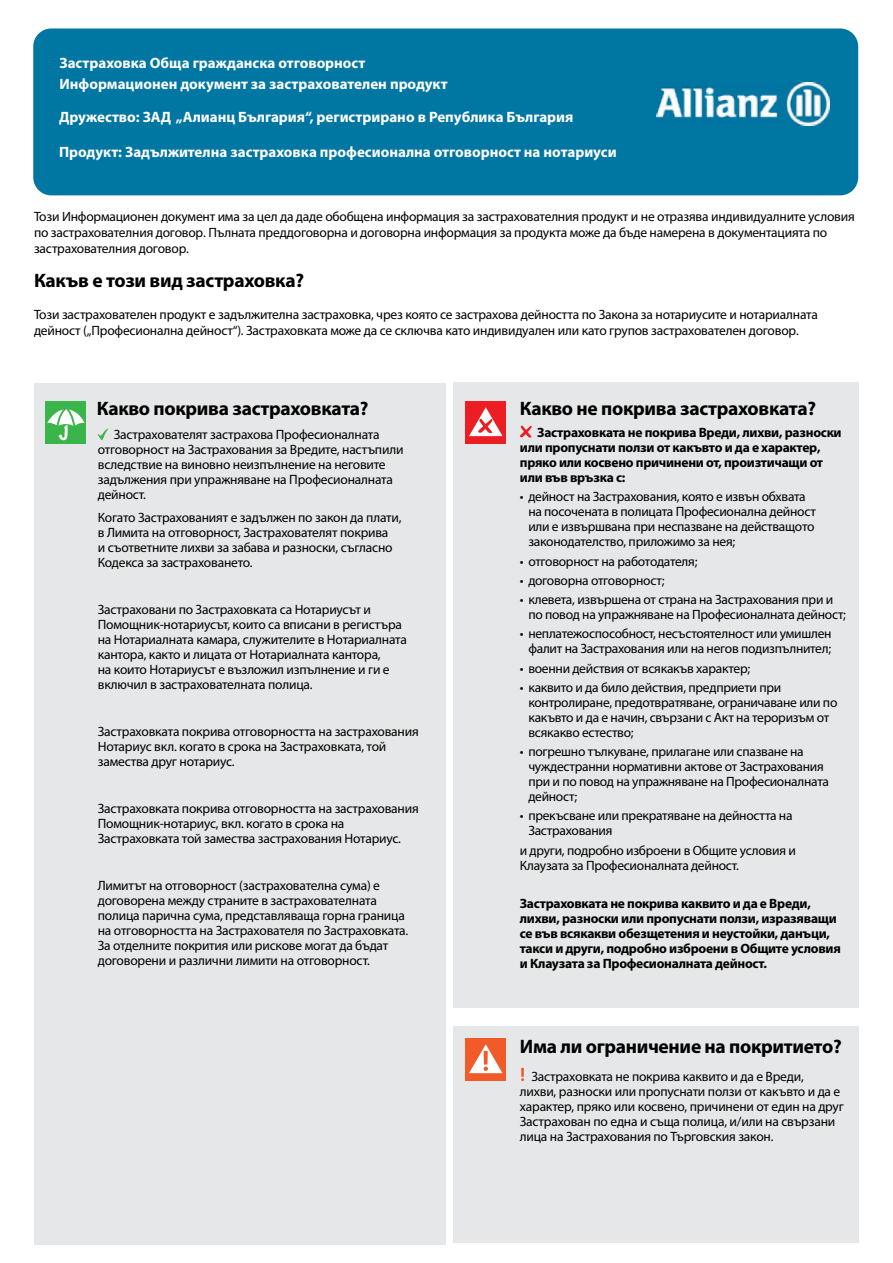
<style>
.page{position:relative;width:893px;height:1263px;background:#fff}
.page>*{position:absolute;margin:0;border:0;box-sizing:border-box;transform-origin:0 0}
.t1{font:700 19.5px "Myriad Pro";letter-spacing:-.015em;color:#000}
.t2{font:700 15px/21px "Myriad Pro";color:#fff}
.t3{font:13.5px/15px "Myriad Pro";letter-spacing:-.015em;color:#000}
.t4{font:700 13.5px/15px "Myriad Pro";letter-spacing:-.02em;color:#000}
</style>
<div class="page">
<div style="left:34px;top:383px;width:412px;height:862px;background:#e6e7e8"></div>
<div style="left:454px;top:383px;width:405px;height:625px;background:#e6e7e8"></div>
<div style="left:33px;top:28px;width:825px;height:167px;background:#0076a3;border-radius:18px"></div>
<img style="left:656px;top:83px;width:173px;height:43px">
<div style="left:45px;top:402px;width:41px;height:42px;background:#39b54a"></div>
<svg style="left:47px;top:405px;width:38px;height:35px"></svg>
<div style="left:465px;top:402px;width:41px;height:42px;background:#ed1d24"></div>
<svg style="left:469px;top:407px;width:34px;height:29px"></svg>
<svg style="left:520px;top:425px;width:12px;height:13px"></svg>
<svg style="left:98px;top:428px;width:11px;height:12px"></svg>
<div style="left:454px;top:1026px;width:405px;height:216px;background:#e6e7e8"></div>
<div style="left:465px;top:1038px;width:41px;height:43px;background:#f15a29"></div>
<svg style="left:469px;top:1044px;width:34px;height:29px"></svg>
<svg style="left:521px;top:1067px;width:3px;height:14px"></svg>
<p class="t2" style="left:60px;top:51px;width:390px">Застраховка Обща гражданска отговорност<br>Информационен документ за застрахователен продукт</p>
<p class="t2" style="left:59px;top:106px;width:516px">Дружество: ЗАД „Алианц България“, регистрирано в Република България</p>
<p class="t2" style="left:59px;top:141px;width:559px">Продукт: Задължителна застраховка професионална отговорност на нотариуси</p>
<p class="t3" style="left:34px;top:208px;width:822px;line-height:16.2px">Този Информационен документ има за цел да даде обобщена информация за застрахователния продукт и не отразява индивидуалните условия по застрахователния договор. Пълната преддоговорна и договорна информация за продукта може да бъде намерена в документацията по застрахователния договор.</p>
<h1 class="t1" style="left:34px;top:267px;width:272px">Какъв е този вид застраховка?</h1>
<p class="t3" style="left:34px;top:307px;width:785px;line-height:15.8px">Този застрахователен продукт е задължителна застраховка, чрез която се застрахова дейността по Закона за нотариусите и нотариалната дейност („Професионална дейност“). Застраховката може да се сключва като индивидуален или като групов застрахователен договор.</p>
<h1 class="t1" style="left:97px;top:396px;width:273px">Какво покрива застраховката?</h1>
<h1 class="t1" style="left:520px;top:396px;width:298px">Какво не покрива застраховката?</h1>
<p class="t3" style="left:98px;top:426px;width:307px;text-indent:16px">Застрахователят застрахова Професионалната отговорност на Застрахования за Вредите, настъпили вследствие на виновно неизпълнение на неговите задължения при упражняване на Професионалната дейност.</p>
<p class="t3" style="left:98px;top:510px;width:305px">Когато Застрахованият е задължен по закон да плати, в Лимита на отговорност, Застрахователят покрива<br>и съответните лихви за забава и разноски, съгласно Кодекса за застраховането.</p>
<p class="t3" style="left:98px;top:602px;width:311px">Застраховани по Застраховката са Нотариусът и Помощник-нотариусът, които са вписани в регистъра на Нотариалната камара, служителите в Нотариалната кантора, както и лицата от Нотариалната кантора,<br>на които Нотариусът е възложил изпълнение и ги е включил в застрахователната полица.</p>
<p class="t3" style="left:98px;top:724px;width:322px">Застраховката покрива отговорността на застрахования<br>Нотариус вкл. когато в срока на Застраховката, той замества друг нотариус.</p>
<p class="t3" style="left:98px;top:801px;width:322px">Застраховката покрива отговорността на застрахования<br>Помощник-нотариус, вкл. когато в срока на<br>Застраховката той замества застрахования Нотариус.</p>
<p class="t3" style="left:98px;top:878px;width:312px">Лимитът на отговорност (застрахователна сума) е договорена между страните в застрахователната полица парична сума, представляваща горна граница на отговорността на Застрахователя по Застраховката.<br>За отделните покрития или рискове могат да бъдат договорени и различни лимити на отговорност.</p>
<p class="t4" style="left:520px;top:425px;width:323px;text-indent:17px">Застраховката не покрива Вреди, лихви, разноски или пропуснати ползи от какъвто и да е характер, пряко или косвено причинени от, произтичащи от или във връзка с:</p>
<p class="t3" style="left:528px;top:489px;width:289px;text-indent:-9px">• дейност на Застрахования, която е извън обхвата на посочената в полицата Професионална дейност или е извършвана при неспазване на действащото законодателство, приложимо за нея;</p>
<p class="t3" style="left:520px;top:553px;width:179px">• отговорност на работодателя;</p>
<p class="t3" style="left:520px;top:573px;width:146px">• договорна отговорност;</p>
<p class="t3" style="left:528px;top:592px;width:319px;text-indent:-9px">• клевета, извършена от страна на Застрахования при и по повод на упражняване на Професионалната дейност;</p>
<p class="t3" style="left:520px;top:626px;width:313px;text-align:center">• неплатежоспособност, несъстоятелност или умишлен фалит на Застрахования или на негов подизпълнител;</p>
<p class="t3" style="left:520px;top:660px;width:232px">• военни действия от всякакъв характер;</p>
<p class="t3" style="left:528px;top:680px;width:311px;text-indent:-9px">• каквито и да било действия, предприети при контролиране, предотвратяване, ограничаване или по какъвто и да е начин, свързани с Акт на тероризъм от всякакво естество;</p>
<p class="t3" style="left:528px;top:744px;width:302px;text-indent:-9px">• погрешно тълкуване, прилагане или спазване на чуждестранни нормативни актове от Застрахования при и по повод на упражняване на Професионалната дейност;</p>
<p class="t3" style="left:528px;top:808px;width:266px;text-indent:-9px">• прекъсване или прекратяване на дейността на<br>Застрахования</p>
<p class="t3" style="left:520px;top:842px;width:277px">и други, подробно изброени в Общите условия и<br>Клаузата за Професионалната дейност.</p>
<p class="t4" style="left:520px;top:896px;width:322px">Застраховката не покрива каквито и да е Вреди, лихви, разноски или пропуснати ползи, изразяващи се във всякакви обезщетения и неустойки, данъци, такси и други, подробно изброени в Общите условия и Клаузата за Професионалната дейност.</p>
<h1 class="t1" style="left:520px;top:1033px;width:323px">Има ли ограничение на покритието?</h1>
<p class="t3" style="left:520px;top:1069px;width:326px;text-indent:12px">Застраховката не покрива каквито и да е Вреди,<br>лихви, разноски или пропуснати ползи от какъвто и да е характер, пряко или косвено, причинени от един на друг Застрахован по една и съща полица, и/или на свързани лица на Застрахования по Търговския закон.</p>
</div>
